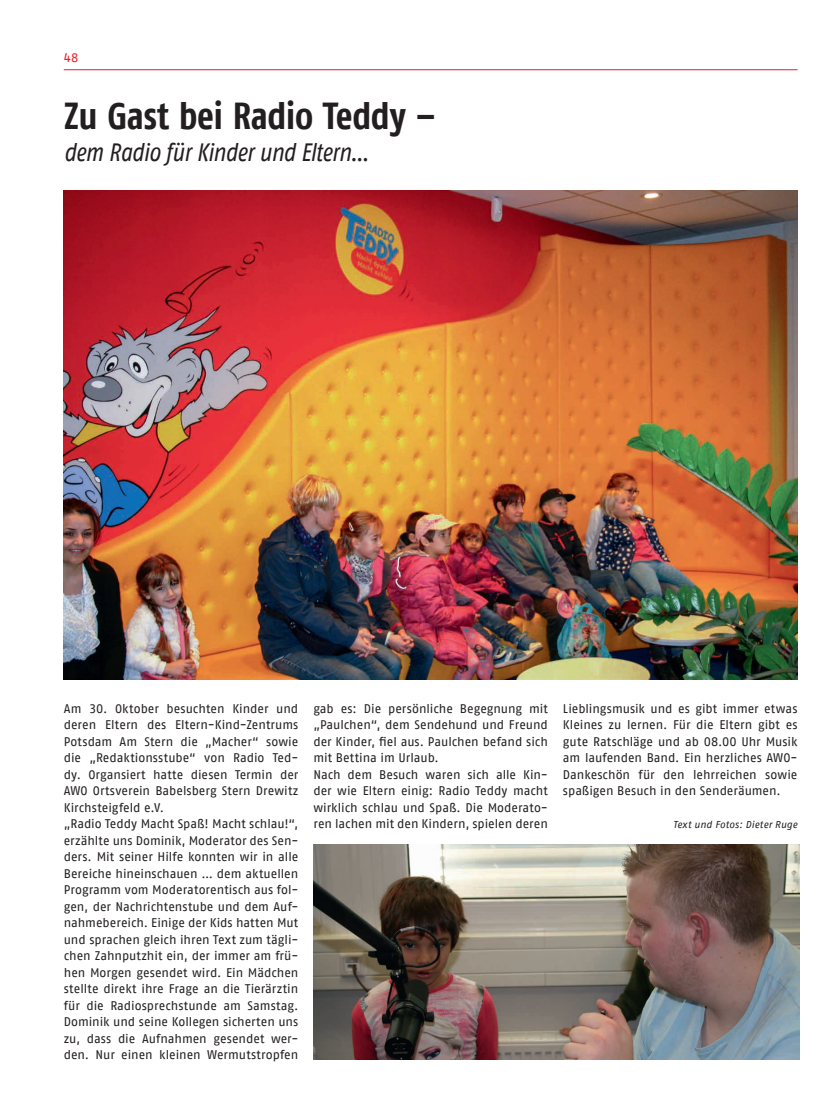
<style>
.page{position:relative;width:833px;height:1117px;background:#fff}
.page>*{position:absolute;margin:0;border:0;box-sizing:border-box;transform-origin:0 0}
.Verfasser{font:700 37.5px "AWO Fago Cond";letter-spacing:-.015em;color:#231f20}
.Verfasser-2{font:italic 25px "AWO Fago Cond";letter-spacing:-.015em;color:#231f20}
.Verfasser-3{font:12.5px/16.5px "AWO Fago Office";letter-spacing:-.005em;color:#231f20;text-align:justify}
.t1{font:12.5px "AWO Fago Office";color:#ee1d23}
.Verfasser-4{font:italic 10px "AWO Fago Office";letter-spacing:.01em;color:#231f20}
</style>
<div class="page">
<hr style="left:64px;top:69px;width:733px;height:1px;background:#ee1d23">
<img style="left:64px;top:190px;width:733px;height:489px">
<img style="left:313px;top:844px;width:487px;height:214px">
<p class="t1" style="left:64px;top:50px;width:16px">48</p>
<p class="Verfasser" style="left:64px;top:94px;width:374px">Zu Gast bei Radio Teddy –</p>
<p class="Verfasser-2" style="left:64px;top:138px;width:307px">dem Radio für Kinder und Eltern…</p>
<p class="Verfasser-3" style="left:64px;top:699px;width:236px">Am 30. Oktober besuchten Kinder und deren Eltern des Eltern-Kind-Zentrums Potsdam Am Stern die „Macher“ sowie die „Redaktionsstube“ von Radio Ted&shy;dy. Organsiert hatte diesen Termin der AWO Ortsverein Babelsberg Stern Drewitz Kirchsteigfeld e.V.</p>
<p class="Verfasser-3" style="left:64px;top:815px;width:236px">„Radio Teddy Macht Spaß! Macht schlau!“, erzählte uns Dominik, Moderator des Sen&shy;ders. Mit seiner Hilfe konnten wir in alle Bereiche hineinschauen … dem aktuellen Programm vom Moderatorentisch aus fol&shy;gen, der Nachrichtenstube und dem Auf&shy;nahmebereich. Einige der Kids hatten Mut und sprachen gleich ihren Text zum tägli&shy;chen Zahnputzhit ein, der immer am frü&shy;hen Morgen gesendet wird. Ein Mädchen stellte direkt ihre Frage an die Tierärztin für die Radiosprechstunde am Samstag.<br>Dominik und seine Kollegen sicherten uns zu, dass die Aufnahmen gesendet wer&shy;den. Nur einen kleinen Wermutstropfen</p>
<p class="Verfasser-3" style="left:313px;top:699px;width:236px">gab es: Die persönliche Begegnung mit „Paulchen“, dem Sendehund und Freund der Kinder, fiel aus. Paulchen befand sich mit Bettina im Urlaub.</p>
<p class="Verfasser-3" style="left:313px;top:765px;width:236px">Nach dem Besuch waren sich alle Kin&shy;der wie Eltern einig: Radio Teddy macht wirklich schlau und Spaß. Die Moderato&shy;ren lachen mit den Kindern, spielen deren</p>
<p class="Verfasser-3" style="left:563px;top:699px;width:236px">Lieblingsmusik und es gibt immer etwas Kleines zu lernen. Für die Eltern gibt es gute Ratschläge und ab 08.00 Uhr Musik am laufenden Band. Ein herzliches AWO-Dankeschön für den lehrreichen sowie spaßigen Besuch in den Senderäumen.</p>
<p class="Verfasser-4" style="left:673px;top:818px;width:126px">Text und Fotos: Dieter Ruge</p>
</div>
